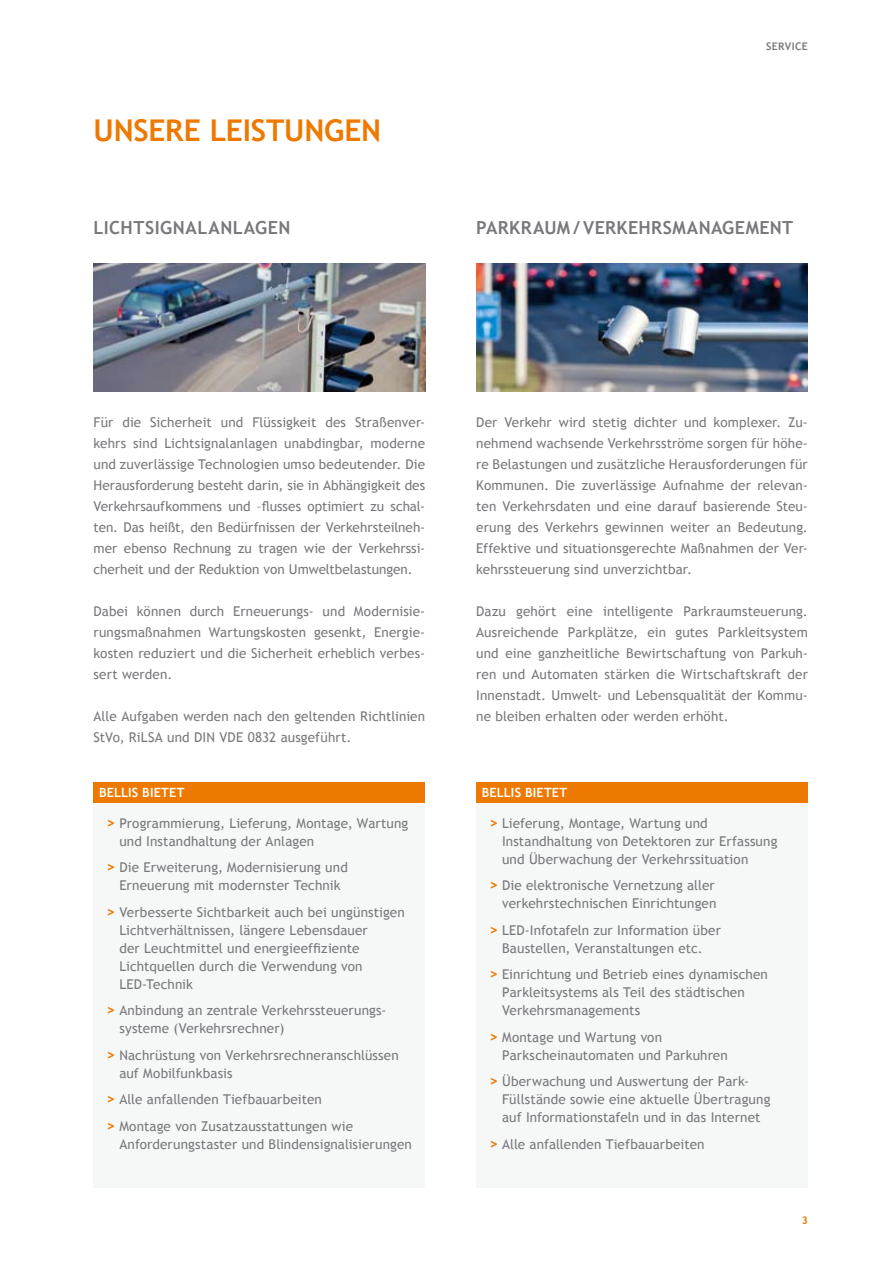
<style>
.page{position:relative;width:893px;height:1263px;background:#fff}
.page>*{position:absolute;margin:0;border:0;box-sizing:border-box;transform-origin:0 0}
.t1{font:700 30px "Trebuchet MS";letter-spacing:-.005em;color:#ee7900}
.t2{font:700 18px "Trebuchet MS";letter-spacing:.025em;color:#79787c}
.t3{font:13.5px/21px "Trebuchet MS";letter-spacing:.01em;color:#79787c}
.t4{font:700 12.75px "Trebuchet MS";letter-spacing:.01em;color:#fff}
.t5{font:700 10.5px "Trebuchet MS";letter-spacing:.035em;color:#79787c}
.t6{font:700 10.5px "Trebuchet MS";color:#ee7900}
.s1{font-weight:700;font-size:15px;color:#ee7900}
</style>
<div class="page">
<div style="left:476px;top:782px;width:332px;height:22px;background:#ee7900"></div>
<div style="left:476px;top:804px;width:332px;height:384px;background:#f6f7f7"></div>
<div style="left:94px;top:782px;width:331px;height:22px;background:#ee7900"></div>
<div style="left:94px;top:804px;width:331px;height:384px;background:#f6f7f7"></div>
<img style="left:94px;top:264px;width:331px;height:127px">
<img style="left:476px;top:264px;width:332px;height:127px">
<h1 class="t1" style="left:94px;top:113px;width:289px">UNSERE LEISTUNGEN</h1>
<h2 class="t2" style="left:94px;top:217px;width:198px">LICHTSIGNALANLAGEN</h2>
<p class="t5" style="left:766px;top:40px;width:43px">SERVICE</p>
<h2 class="t2" style="left:476px;top:217px;width:318px">PARKRAUM / VERKEHRSMANAGEMENT</h2>
<p class="t3" style="left:94px;top:411px;width:333px;text-align:justify">Für die Sicherheit und Flüssigkeit des Straßenver&shy;kehrs sind Lichtsignalanlagen unabdingbar, moderne und zuverlässige Technologien umso bedeutender. Die Herausforderung besteht darin, sie in Abhängigkeit des Verkehrsaufkommens und –flusses optimiert zu schal&shy;ten. Das heißt, den Bedürfnissen der Verkehrsteilneh&shy;mer ebenso Rechnung zu tragen wie der Verkehrssi&shy;cherheit und der Reduktion von Umweltbelastungen.</p>
<p class="t3" style="left:94px;top:600px;width:333px;text-align:justify">Dabei können durch Erneuerungs- und Modernisie&shy;rungsmaßnahmen Wartungskosten gesenkt, Energie&shy;kosten reduziert und die Sicherheit erheblich verbes&shy;sert werden.</p>
<p class="t3" style="left:94px;top:705px;width:333px">Alle Aufgaben werden nach den geltenden Richtlinien<br>StVo, RiLSA und DIN VDE 0832 ausgeführt.</p>
<p class="t4" style="left:99px;top:785px;width:87px">BELLIS BIETET</p>
<p class="t3" style="left:119px;top:814px;width:290px;line-height:18px;text-indent:-13px"><span class="s1">&gt;</span> Programmierung, Lieferung, Montage, Wartung und Instandhaltung der Anlagen</p>
<p class="t3" style="left:106px;top:858px;width:243px;line-height:18px;text-align:center"><span class="s1">&gt;</span> Die Erweiterung, Modernisierung und<br>Erneuerung mit modernster Technik</p>
<p class="t3" style="left:119px;top:903px;width:287px;line-height:18px;text-indent:-13px"><span class="s1">&gt;</span> Verbesserte Sichtbarkeit auch bei ungünstigen Lichtverhältnissen, längere Lebensdauer<br>der Leuchtmittel und energieeffiziente Lichtquellen durch die Verwendung von LED-Technik</p>
<p class="t3" style="left:119px;top:1001px;width:269px;line-height:18px;text-indent:-13px"><span class="s1">&gt;</span> Anbindung an zentrale Verkehrssteuerungs&shy;systeme (Verkehrsrechner)</p>
<p class="t3" style="left:119px;top:1046px;width:281px;line-height:18px;text-indent:-13px"><span class="s1">&gt;</span> Nachrüstung von Verkehrsrechneranschlüssen auf Mobilfunkbasis</p>
<p class="t3" style="left:106px;top:1086px;width:248px;line-height:26.5px"><span class="s1">&gt;</span> Alle anfallenden Tiefbauarbeiten<br><span class="s1">&gt;</span> Montage von Zusatzausstattungen wie</p>
<p class="t3" style="left:119px;top:1133px;width:294px">Anforderungstaster und Blindensignalisierungen</p>
<p class="t3" style="left:476px;top:411px;width:333px;text-align:justify">Der Verkehr wird stetig dichter und komplexer. Zu&shy;nehmend wachsende Verkehrsströme sorgen für höhe&shy;re Belastungen und zusätzliche Herausforderungen für Kommunen. Die zuverlässige Aufnahme der relevan&shy;ten Verkehrsdaten und eine darauf basierende Steu&shy;erung des Verkehrs gewinnen weiter an Bedeutung.<br>Effektive und situationsgerechte Maßnahmen der Ver&shy;kehrssteuerung sind unverzichtbar.</p>
<p class="t3" style="left:476px;top:600px;width:333px;text-align:justify">Dazu gehört eine intelligente Parkraumsteuerung.<br>Ausreichende Parkplätze, ein gutes Parkleitsystem und eine ganzheitliche Bewirtschaftung von Parkuh&shy;ren und Automaten stärken die Wirtschaftskraft der Innenstadt. Umwelt- und Lebensqualität der Kommu&shy;ne bleiben erhalten oder werden erhöht.</p>
<p class="t4" style="left:482px;top:785px;width:87px">BELLIS BIETET</p>
<p class="t3" style="left:502px;top:814px;width:277px;line-height:18px;text-indent:-13px"><span class="s1">&gt;</span> Lieferung, Montage, Wartung und<br>Instandhaltung von Detektoren zur Erfassung und Überwachung der Verkehrssituation</p>
<p class="t3" style="left:489px;top:876px;width:229px;line-height:18px;text-align:right"><span class="s1">&gt;</span> Die elektronische Vernetzung aller verkehrstechnischen Einrichtungen</p>
<p class="t3" style="left:489px;top:921px;width:233px;line-height:18px;text-align:center"><span class="s1">&gt;</span> LED-Infotafeln zur Information über<br>Baustellen, Veranstaltungen etc.</p>
<p class="t3" style="left:502px;top:965px;width:267px;line-height:18px;text-indent:-13px"><span class="s1">&gt;</span> Einrichtung und Betrieb eines dynamischen<br>Parkleitsystems als Teil des städtischen<br>Verkehrsmanagements</p>
<p class="t3" style="left:502px;top:1028px;width:227px;line-height:18px;text-indent:-13px"><span class="s1">&gt;</span> Montage und Wartung von<br>Parkscheinautomaten und Parkuhren</p>
<p class="t3" style="left:502px;top:1072px;width:270px;line-height:18px;text-indent:-13px"><span class="s1">&gt;</span> Überwachung und Auswertung der Park-<br>Füllstände sowie eine aktuelle Übertragung auf Informationstafeln und in das Internet</p>
<p class="t3" style="left:489px;top:1133px;width:217px"><span class="s1">&gt;</span> Alle anfallenden Tiefbauarbeiten</p>
<p class="t6" style="left:802px;top:1214px;width:8px">3</p>
</div>
